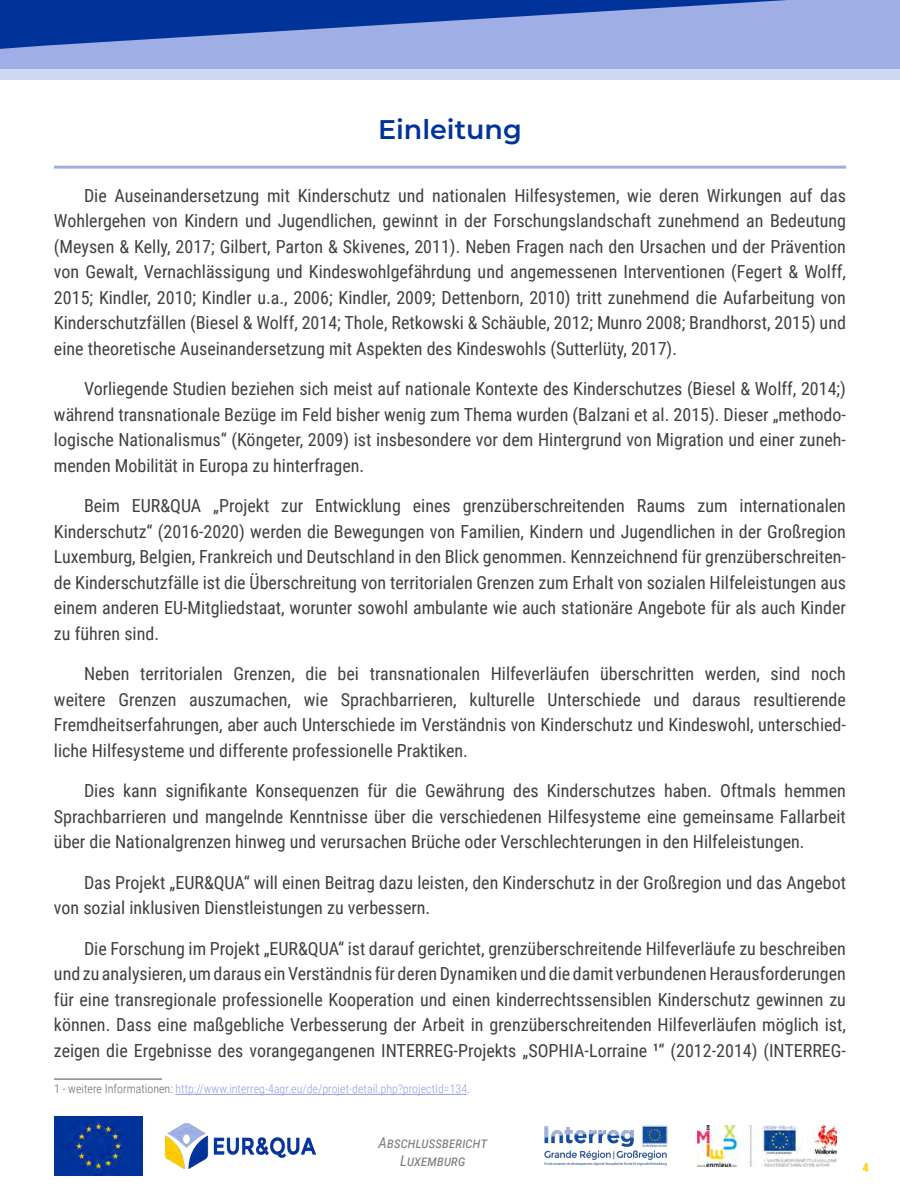
<style>
.page{position:relative;width:900px;height:1200px;background:#fff}
.page>*{position:absolute;margin:0;border:0;box-sizing:border-box;transform-origin:0 0}
.TITRE_1_VLUX{font:600 27px "Montserrat";color:#039}
.Paragraphe{font:18px/25.5px "Roboto Condensed";color:#404040;text-align:justify}
.t1{font:italic 15px/18px "Roboto Condensed";color:#808080;text-align:center}
.t2{font:700 12.45px "Roboto Condensed";color:#fc0}
.Notes_de_bas_de_page{font:300 12px "Roboto Condensed";color:#959de6}
.s1{color:#666}
</style>
<div class="page">
<div style="left:0;top:0;width:900px;height:69px;background:#9faee5"></div>
<div style="left:0;top:69px;width:900px;height:10px;background:#cfd6f2"></div>
<svg style="left:0;top:0;width:787px;height:49px"></svg>
<img style="left:166px;top:1124px;width:149px;height:44px">
<img style="left:54px;top:1117px;width:88px;height:58px">
<img style="left:544px;top:1125px;width:124px;height:41px">
<img style="left:698px;top:1125px;width:138px;height:42px">
<hr style="left:54px;top:166px;width:792px;height:3px;background:#9faee5">
<hr style="left:54px;top:1078px;width:108px;height:2px;background:#888">
<hr style="left:176px;top:1094px;width:291px;height:1px;background:#959de6">
<p class="TITRE_1_VLUX" style="left:378px;top:110px;width:145px">Einleitung</p>
<p class="Paragraphe" style="left:54px;top:182px;width:794px;text-indent:30px">Die Auseinandersetzung mit Kinderschutz und nationalen Hilfesystemen, wie deren Wirkungen auf das Wohlergehen von Kindern und Jugendlichen, gewinnt in der Forschungslandschaft zunehmend an Bedeutung (Meysen &amp; Kelly, 2017; Gilbert, Parton &amp; Skivenes, 2011). Neben Fragen nach den Ursachen und der Prävention von Gewalt, Vernachlässigung und Kindeswohlgefährdung und angemessenen Interventionen (Fegert &amp; Wolff, 2015; Kindler, 2010; Kindler u.a., 2006; Kindler, 2009; Dettenborn, 2010) tritt zunehmend die Aufarbeitung von Kinderschutzfällen (Biesel &amp; Wolff, 2014; Thole, Retkowski &amp; Schäuble, 2012; Munro 2008; Brandhorst, 2015) und eine theoretische Auseinandersetzung mit Aspekten des Kindeswohls (Sutterlüty, 2017).</p>
<p class="Paragraphe" style="left:54px;top:375px;width:794px;text-indent:30px">Vorliegende Studien beziehen sich meist auf nationale Kontexte des Kinderschutzes (Biesel &amp; Wolff, 2014;) während transnationale Bezüge im Feld bisher wenig zum Thema wurden (Balzani et al. 2015). Dieser „methodo&shy;logische Nationalismus“ (Köngeter, 2009) ist insbesondere vor dem Hintergrund von Migration und einer zuneh&shy;menden Mobilität in Europa zu hinterfragen.</p>
<p class="Paragraphe" style="left:54px;top:492px;width:794px;text-indent:30px">Beim EUR&amp;QUA „Projekt zur Entwicklung eines grenzüberschreitenden Raums zum internationalen Kinderschutz“ (2016-2020) werden die Bewegungen von Familien, Kindern und Jugendlichen in der Großregion Luxemburg, Belgien, Frankreich und Deutschland in den Blick genommen. Kennzeichnend für grenzüberschreiten&shy;de Kinderschutzfälle ist die Überschreitung von territorialen Grenzen zum Erhalt von sozialen Hilfeleistungen aus einem anderen EU-Mitgliedstaat, worunter sowohl ambulante wie auch stationäre Angebote für als auch Kinder zu führen sind.</p>
<p class="Paragraphe" style="left:54px;top:660px;width:794px;text-indent:30px">Neben territorialen Grenzen, die bei transnationalen Hilfeverläufen überschritten werden, sind noch weitere Grenzen auszumachen, wie Sprachbarrieren, kulturelle Unterschiede und daraus resultierende Fremdheitserfahrungen, aber auch Unterschiede im Verständnis von Kinderschutz und Kindeswohl, unterschied&shy;liche Hilfesysteme und differente professionelle Praktiken.</p>
<p class="Paragraphe" style="left:54px;top:777px;width:793px;text-indent:30px">Dies kann signifikante Konsequenzen für die Gewährung des Kinderschutzes haben. Oftmals hemmen Sprachbarrieren und mangelnde Kenntnisse über die verschiedenen Hilfesysteme eine gemeinsame Fallarbeit über die Nationalgrenzen hinweg und verursachen Brüche oder Verschlechterungen in den Hilfeleistungen.</p>
<p class="Paragraphe" style="left:54px;top:869px;width:794px;text-indent:30px">Das Projekt „EUR&amp;QUA“ will einen Beitrag dazu leisten, den Kinderschutz in der Großregion und das Angebot von sozial inklusiven Dienstleistungen zu verbessern.</p>
<p class="Paragraphe" style="left:54px;top:935px;width:794px;text-indent:30px">Die Forschung im Projekt „EUR&amp;QUA“ ist darauf gerichtet, grenzüberschreitende Hilfeverläufe zu beschreiben und zu analysieren, um daraus ein Verständnis für deren Dynamiken und die damit verbundenen Herausforderungen für eine transregionale professionelle Kooperation und einen kinderrechtssensiblen Kinderschutz gewinnen zu können. Dass eine maßgebliche Verbesserung der Arbeit in grenzüberschreitenden Hilfeverläufen möglich ist, zeigen die Ergebnisse des vorangegangenen INTERREG-Projekts „SOPHIA-Lorraine <sup>1</sup>“ (2012-2014) (INTERREG-</p>
<p class="Notes_de_bas_de_page" style="left:54px;top:1081px;width:418px"><span class="s1">1 - weitere Informationen:</span> http://www.interreg-4agr.eu/de/projet-detail.php?projectId=134<span class="s1">.</span></p>
<p class="t1" style="left:379px;top:1133px;width:110px">Abschlussbericht<br>Luxemburg</p>
<p class="t2" style="left:862px;top:1159px;width:8px">4</p>
</div>
